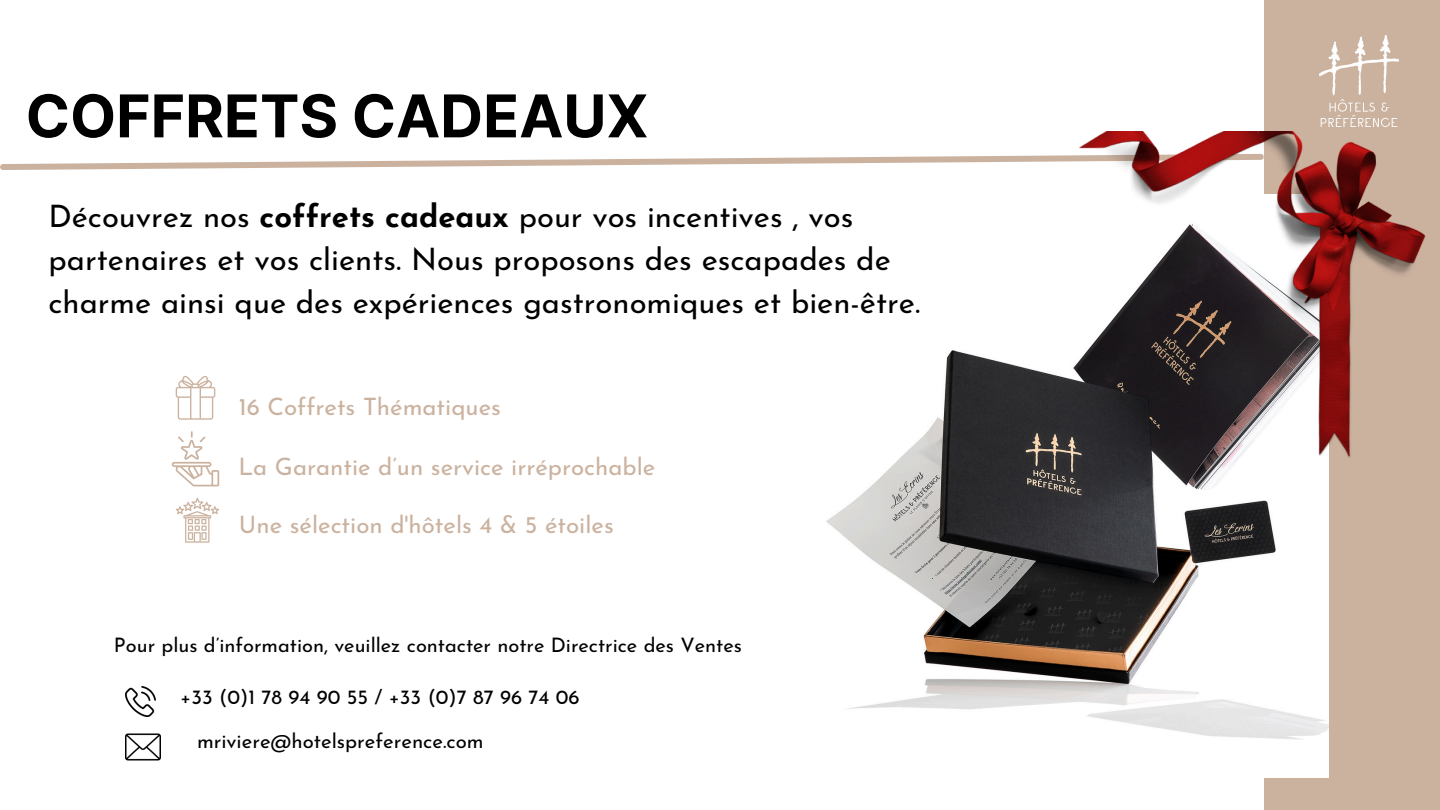
<style>
.page{position:relative;width:1440px;height:810px;background:#fff}
.page>*{position:absolute;margin:0;border:0;box-sizing:border-box;transform-origin:0 0}
.t1{font:700 59px "Inter";color:#000}
.t2{font:31px/42.8px "Josefin Sans";color:#000}
.t3{font:24px "Josefin Sans";color:#cbb29f}
.t4{font:20.3px "Josefin Sans";color:#000}
.t5{font:20px "Josefin Sans";color:#000}
.s1{font-weight:700}
</style>
<div class="page">
<div style="left:1264px;top:0;width:176px;height:810px;background:#cbb29f"></div>
<img style="left:826px;top:350px;width:503px;height:428px">
<img style="left:1320px;top:36px;width:78px;height:91px">
<svg style="left:0;top:155px;width:1078px;height:15px"></svg>
<img style="left:1078px;top:131px;width:347px;height:327px">
<svg style="left:176px;top:375px;width:39px;height:45px"></svg>
<svg style="left:172px;top:431px;width:47px;height:55px"></svg>
<svg style="left:176px;top:498px;width:43px;height:45px"></svg>
<img style="left:126px;top:687px;width:30px;height:30px">
<img style="left:126px;top:733px;width:34px;height:28px">
<p class="t1" style="left:26px;top:81px;width:624px">COFFRETS CADEAUX</p>
<h2 class="t2" style="left:48px;top:198px;width:873px">Découvrez nos <span class="s1">coffrets cadeaux</span> pour vos incentives , vos partenaires et vos clients. Nous proposons des escapades de charme ainsi que des expériences gastronomiques et bien-être.</h2>
<p class="t3" style="left:239px;top:397px;width:264px">16 Coffrets Thématiques</p>
<h3 class="t3" style="left:238px;top:457px;width:419px">La Garantie d’un service irréprochable</h3>
<p class="t3" style="left:239px;top:515px;width:376px">Une sélection d'hôtels 4 &amp; 5 étoiles</p>
<h3 class="t5" style="left:114px;top:637px;width:630px">Pour plus d’information, veuillez contacter notre Directrice des Ventes</h3>
<p class="t4" style="left:180px;top:688px;width:401px">+33 (0)1 78 94 90 55 / +33 (0)7 87 96 74 06</p>
<p class="t4" style="left:197px;top:733px;width:288px">mriviere@hotelspreference.com</p>
</div>
